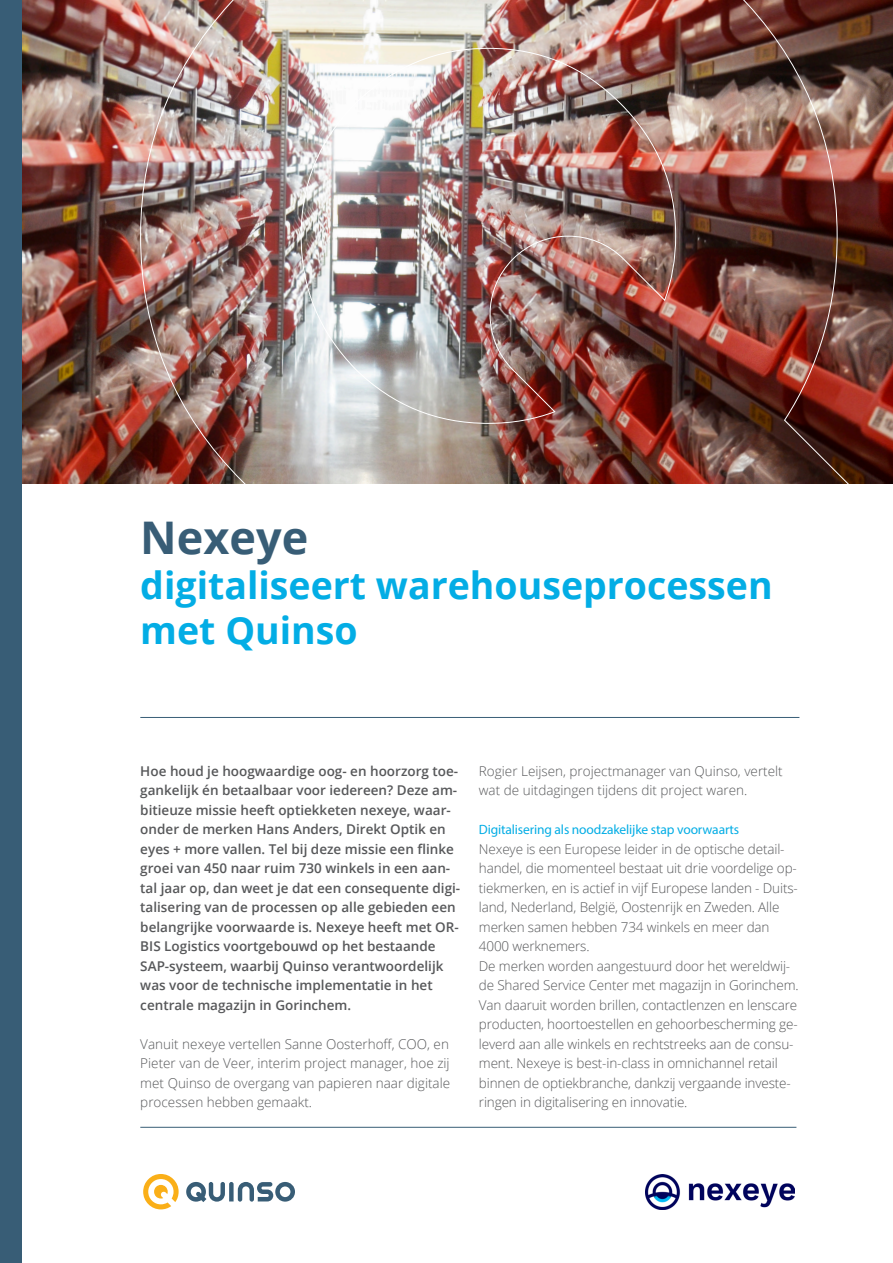
<style>
.page{position:relative;width:893px;height:1263px;background:#fff}
.page>*{position:absolute;margin:0;border:0;box-sizing:border-box;transform-origin:0 0}
.t1{font:700 45px "Open Sans";color:#385d76}
.t2{font:700 37.5px "Open Sans";color:#03ade5}
.t3{font:300 13.5px/19.5px "Open Sans";letter-spacing:-.01em;color:#57585a}
.t4{font:600 13.5px/19.5px "Open Sans";color:#57585a}
.t5{font:13.5px "Myriad Pro";letter-spacing:-.01em;color:#03ade5}
</style>
<div class="page">
<hr style="left:140px;top:1127px;width:656px;height:1px;background:#385d76">
<img style="left:21px;top:0;width:872px;height:483px">
<img style="left:140px;top:0;width:717px;height:484px">
<hr style="left:140px;top:717px;width:659px;height:1px;background:#385d76">
<img style="left:646px;top:1174px;width:149px;height:35px">
<div style="left:0;top:0;width:21px;height:1263px;background:#385d76"></div>
<svg style="left:143px;top:1174px;width:36px;height:35px"></svg>
<svg style="left:186px;top:1182px;width:109px;height:20px"></svg>
<p class="t1" style="left:140px;top:506px;width:169px">Nexeye</p>
<p class="t2" style="left:140px;top:559px;width:634px">digitaliseert warehouseprocessen</p>
<p class="t2" style="left:140px;top:604px;width:219px">met Quinso</p>
<p class="t4" style="left:140px;top:761px;width:321px">Hoe houd je hoogwaardige oog- en hoorzorg toe&shy;gankelijk én betaalbaar voor iedereen? Deze am&shy;bitieuze missie heeft optiekketen nexeye, waar&shy;onder de merken Hans Anders, Direkt Optik en eyes + more vallen. Tel bij deze missie een flinke groei van 450 naar ruim 730 winkels in een aan&shy;tal jaar op, dan weet je dat een consequente digi&shy;talisering van de processen op alle gebieden een belangrijke voorwaarde is. Nexeye heeft met OR-BIS Logistics voortgebouwd op het bestaande SAP-systeem, waarbij Quinso verantwoordelijk was voor de technische implementatie in het centrale magazijn in Gorinchem.</p>
<p class="t3" style="left:140px;top:1033px;width:311px;text-align:justify">Vanuit nexeye vertellen Sanne Oosterhoff, COO, en Pieter van de Veer, interim project manager, hoe zij met Quinso de overgang van papieren naar digitale processen hebben gemaakt.</p>
<p class="t3" style="left:479px;top:760px;width:305px">Rogier Leijsen, projectmanager van Quinso, vertelt wat de uitdagingen tijdens dit project waren.</p>
<p class="t5" style="left:479px;top:821px;width:262px">Digitalisering als noodzakelijke stap voorwaarts</p>
<p class="t3" style="left:479px;top:838px;width:320px">Nexeye is een Europese leider in de optische detail&shy;handel, die momenteel bestaat uit drie voordelige op&shy;tiekmerken, en is actief in vijf Europese landen - Duits&shy;land, Nederland, België, Oostenrijk en Zweden. Alle merken samen hebben 734 winkels en meer dan 4000 werknemers.</p>
<p class="t3" style="left:479px;top:955px;width:321px">De merken worden aangestuurd door het wereldwij&shy;de Shared Service Center met magazijn in Gorinchem.<br>Van daaruit worden brillen, contactlenzen en lenscare producten, hoortoestellen en gehoorbescherming ge&shy;leverd aan alle winkels en rechtstreeks aan de consu&shy;ment. Nexeye is best-in-class in omnichannel retail binnen de optiekbranche, dankzij vergaande investe&shy;ringen in digitalisering en innovatie.</p>
</div>
